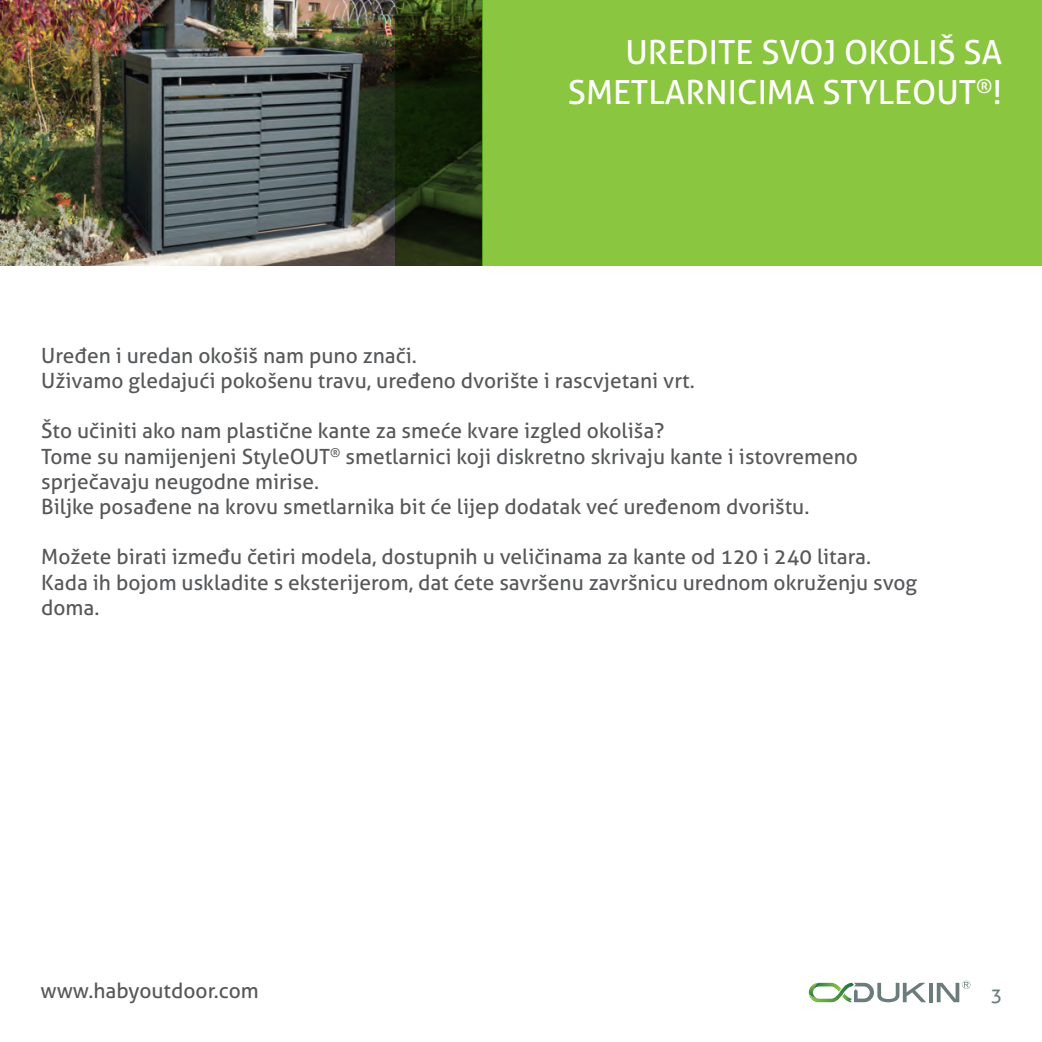
<style>
.page{position:relative;width:1042px;height:1042px;background:#fff}
.page>*{position:absolute;margin:0;border:0;box-sizing:border-box;transform-origin:0 0}
.t1{font:33.25px "Aller";color:#fff}
.t2{font:21px/25.2px "Aller";color:#57585a}
.t3{font:19.43px "Aller";color:#fff}
.t4{font:19.25px "Aller";color:#6c7c7c}
.s1{font-size:33.25px}
</style>
<div class="page">
<hr style="left:929px;top:983px;width:4px;height:19px;background:#6c7c7c">
<img style="left:809px;top:983px;width:33px;height:19px">
<svg style="left:842px;top:983px;width:84px;height:19px"></svg>
<svg style="left:937px;top:980px;width:33px;height:22px"></svg>
<div style="left:40px;top:0;width:1002px;height:265px;background:#8bc640"></div>
<img style="left:0;top:0;width:395px;height:265px">
<svg style="left:395px;top:0;width:87px;height:265px;background:#1a260c"></svg>
<h1 class="t1" style="left:625px;top:32px;width:378px">Uredite svoj okoliŠ SA</h1>
<h1 class="t1" style="left:568px;top:72px;width:21px">smet</h1>
<h1 class="t1" style="left:648px;top:72px;width:250px">LARNICIMA styleout</h1>
<p class="t3" style="left:976px;top:74px;width:28px">®<span class="s1">!</span></p>
<p class="t2" style="left:41px;top:343px;width:655px">Uređen i uredan okošiš nam puno znači.<br>Uživamo gledajući pokošenu travu, uređeno dvorište i rascvjetani vrt.</p>
<p class="t2" style="left:41px;top:418px;width:818px">Što učiniti ako nam plastične kante za smeće kvare izgled okoliša?<br>Tome su namijenjeni StyleOUT<sup>®</sup> smetlarnici koji diskretno skrivaju kante i istovremeno sprječavaju neugodne mirise.<br>Biljke posađene na krovu smetlarnika bit će lijep dodatak već uređenom dvorištu.</p>
<p class="t2" style="left:41px;top:544px;width:877px">Možete birati između četiri modela, dostupnih u veličinama za kante od 120 i 240 litara.<br>Kada ih bojom uskladite s eksterijerom, dat ćete savršenu završnicu urednom okruženju svog doma.</p>
<p class="t2" style="left:40px;top:978px;width:220px">www.habyoutdoor.com</p>
<p class="t4" style="left:990px;top:984px;width:13px">3</p>
</div>
